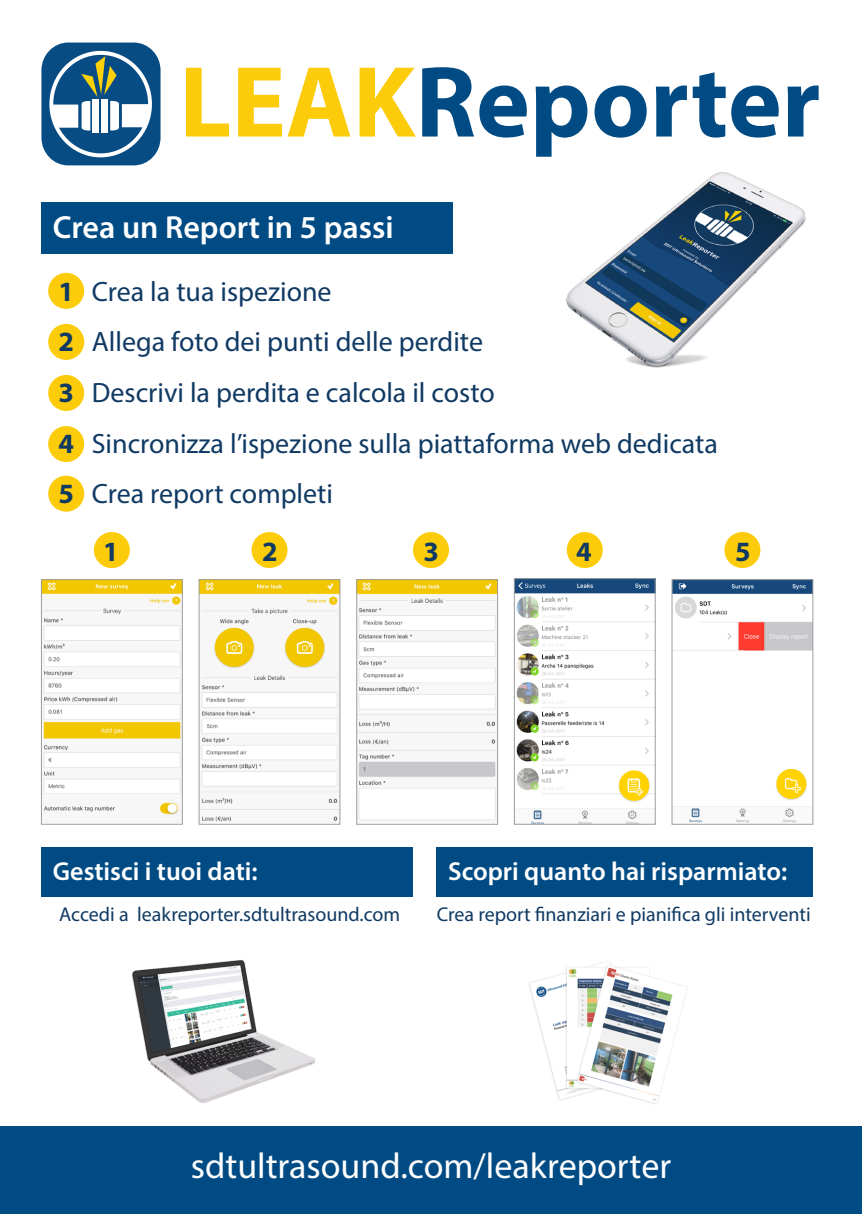
<style>
.page{position:relative;width:862px;height:1214px;background:#fff}
.page>*{position:absolute;margin:0;border:0;box-sizing:border-box;transform-origin:0 0}
.t1{font:700 102px "Myriad Pro";color:#004b84}
.t2{font:36px "Myriad Pro";color:#fff}
.t3{font:600 32px "Myriad Pro";color:#fff}
.t4{font:28px "Myriad Pro";color:#103a63}
.t5{font:700 28px "Myriad Pro";color:#103a63}
.t6{font:600 26px "Myriad Pro";color:#fff}
.t7{font:20px "Myriad Pro";color:#103a63}
.s1{color:#fccc0a}
.s2{font-weight:700}
</style>
<div class="page">
<div style="left:48px;top:273px;width:36px;height:36px;background:#fccc0a;border-radius:50%"></div>
<img style="left:566px;top:172px;width:240px;height:196px">
<div style="left:94px;top:532px;width:36px;height:36px;background:#fccc0a;border-radius:50%"></div>
<div style="left:251px;top:532px;width:36px;height:36px;background:#fccc0a;border-radius:50%"></div>
<div style="left:413px;top:532px;width:36px;height:36px;background:#fccc0a;border-radius:50%"></div>
<div style="left:567px;top:532px;width:36px;height:36px;background:#fccc0a;border-radius:50%"></div>
<div style="left:724px;top:532px;width:36px;height:36px;background:#fccc0a;border-radius:50%"></div>
<div style="left:48px;top:324px;width:36px;height:36px;background:#fccc0a;border-radius:50%"></div>
<div style="left:48px;top:375px;width:36px;height:36px;background:#fccc0a;border-radius:50%"></div>
<div style="left:48px;top:426px;width:36px;height:36px;background:#fccc0a;border-radius:50%"></div>
<div style="left:48px;top:475px;width:36px;height:36px;background:#fccc0a;border-radius:50%"></div>
<div style="left:41px;top:43px;width:119px;height:122px;background:#084c84;border-radius:27px"></div>
<div style="left:49px;top:51px;width:103px;height:106px;border:4px solid #fff;border-radius:50%"></div>
<div style="left:92px;top:99px;width:7px;height:33px;background:#fff"></div>
<div style="left:101px;top:99px;width:7px;height:33px;background:#fff"></div>
<svg style="left:50px;top:56px;width:100px;height:74px"></svg>
<img style="left:43px;top:581px;width:137px;height:234px">
<div style="left:41px;top:579px;width:141px;height:245px;border:1px solid #9c9d9c"></div>
<img style="left:201px;top:581px;width:137px;height:241px">
<div style="left:199px;top:579px;width:141px;height:245px;border:1px solid #9c9d9c"></div>
<img style="left:358px;top:581px;width:138px;height:240px">
<div style="left:356px;top:579px;width:142px;height:245px;border:1px solid #9c9d9c"></div>
<img style="left:674px;top:581px;width:137px;height:241px">
<div style="left:672px;top:579px;width:141px;height:245px;border:1px solid #9c9d9c"></div>
<img style="left:132px;top:960px;width:183px;height:143px">
<img style="left:529px;top:961px;width:158px;height:143px">
<img style="left:516px;top:580px;width:137px;height:242px">
<div style="left:514px;top:578px;width:141px;height:246px;border:1px solid #9c9d9c"></div>
<div style="left:41px;top:846px;width:372px;height:50px;background:#004b84"></div>
<div style="left:41px;top:203px;width:412px;height:51px;background:#004b84"></div>
<div style="left:437px;top:846px;width:376px;height:50px;background:#004b84"></div>
<div style="left:0;top:1125px;width:862px;height:88px;background:#004b84"></div>
<p class="t1" style="left:179px;top:36px;width:643px"><span class="s1">LEAK</span>Reporter</p>
<p class="t3" style="left:53px;top:206px;width:342px">Crea un Report in 5 passi</p>
<p class="t4" style="left:58px;top:274px;width:275px"><span class="s2">1</span> Crea la tua ispezione</p>
<p class="t4" style="left:58px;top:324px;width:426px"><span class="s2">2</span> Allega foto dei punti delle perdite</p>
<p class="t4" style="left:58px;top:375px;width:438px"><span class="s2">3</span> Descrivi la perdita e calcola il costo</p>
<p class="t4" style="left:58px;top:426px;width:661px"><span class="s2">4</span> Sincronizza l’ispezione sulla piattaforma web dedicata</p>
<p class="t4" style="left:58px;top:476px;width:276px"><span class="s2">5</span> Crea report completi</p>
<p class="t5" style="left:103px;top:533px;width:17px">1</p>
<p class="t5" style="left:262px;top:533px;width:17px">2</p>
<p class="t5" style="left:424px;top:533px;width:17px">3</p>
<p class="t5" style="left:576px;top:533px;width:17px">4</p>
<p class="t5" style="left:735px;top:533px;width:17px">5</p>
<p class="t6" style="left:53px;top:854px;width:206px">Gestisci i tuoi dati:</p>
<p class="t6" style="left:448px;top:854px;width:341px">Scopri quanto hai risparmiato:</p>
<p class="t7" style="left:59px;top:902px;width:342px">Accedi a leakreporter.sdtultrasound.com</p>
<p class="t7" style="left:437px;top:902px;width:375px">Crea report finanziari e pianifica gli interventi</p>
<p class="t2" style="left:191px;top:1143px;width:482px">sdtultrasound.com/leakreporter</p>
</div>
